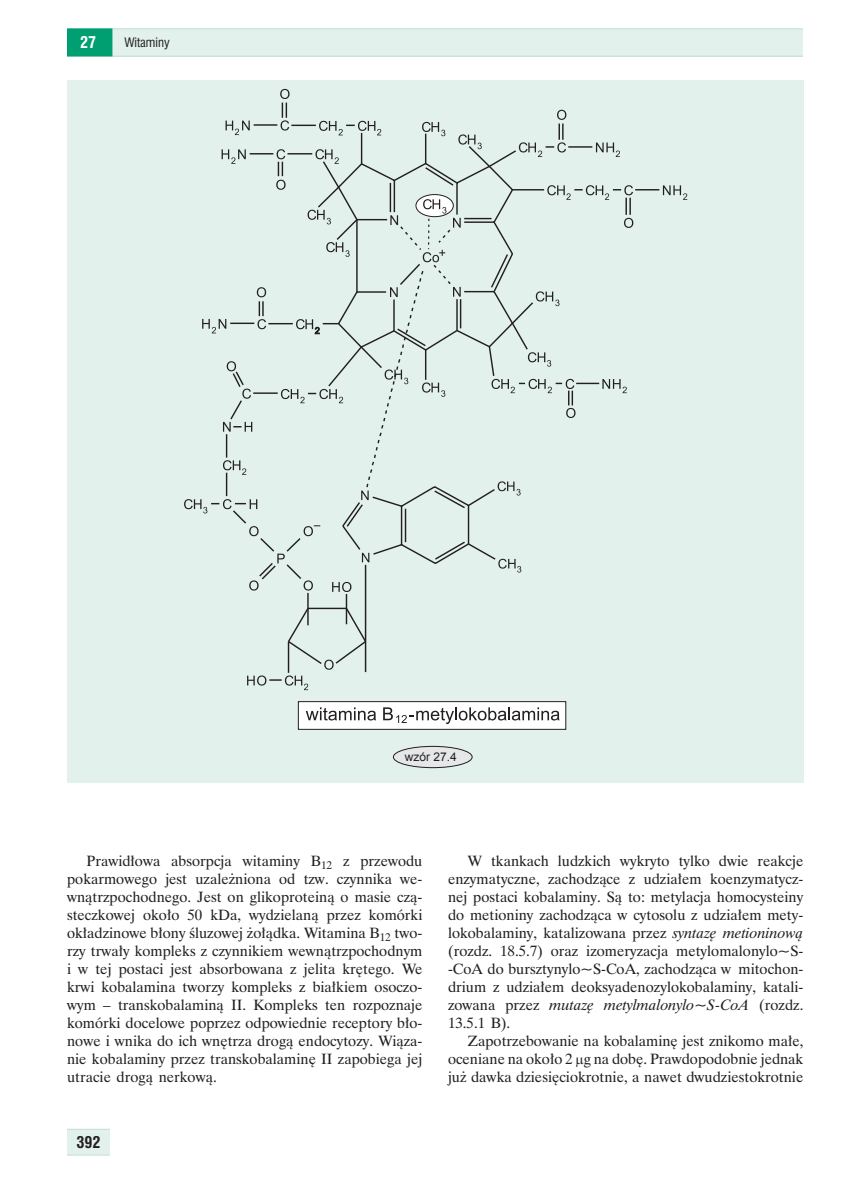
<style>
.page{position:relative;width:862px;height:1181px;background:#fff}
.page>*{position:absolute;margin:0;border:0;box-sizing:border-box;transform-origin:0 0}
.t1{font:700 15px "Swis 721 Cn PL";color:#231f20}
.t2{font:700 15px "Swis 721 Cn PL";color:#fff}
.t3{font:14.25px/18px "Dutch 801 Rm PL";color:#231f20;text-align:justify}
.t4{font:12px "Swis 721 Cn PL";color:#231f20}
.t5{font:12px "Arial";color:#231f20}
.s1{font-style:italic}
</style>
<div class="page">
<svg style="left:67px;top:28px;width:736px;height:29px;background:#dfefea"></svg>
<div style="left:61px;top:29px;width:51px;height:27px;background:#009f72"></div>
<div style="left:60px;top:28px;width:52px;height:28px;border:2px solid #009f72"></div>
<div style="left:0;top:24px;width:67px;height:39px;background:#fff"></div>
<div style="left:63px;top:1128px;width:51px;height:26px;background:#e2f1ec"></div>
<div style="left:63px;top:1128px;width:51px;height:27px;border:1px solid #bedfd4"></div>
<div style="left:110px;top:1126px;width:29px;height:31px;background:#fff"></div>
<div style="left:37px;top:1126px;width:30px;height:33px;background:#fff"></div>
<div style="left:67px;top:80px;width:736px;height:702px;background:#e2f1ec"></div>
<div style="left:298px;top:701px;width:267px;height:28px;background:#fff"></div>
<div style="left:298px;top:701px;width:267px;height:28px;border:1px solid #231f20"></div>
<hr style="left:288px;top:641px;width:1px;height:31px;background:#231f20">
<svg style="left:247px;top:675px;width:61px;height:15px"></svg>
<hr style="left:364px;top:564px;width:2px;height:108px;background:#231f20">
<svg style="left:184px;top:89px;width:503px;height:580px"></svg>
<svg style="left:306px;top:707px;width:70px;height:13px"></svg>
<svg style="left:383px;top:707px;width:176px;height:17px"></svg>
<div style="left:393px;top:746px;width:79px;height:21px;background:#e6e7e9;border-radius:50%"></div>
<div style="left:393px;top:746px;width:79px;height:21px;border:1px solid #231f20;border-radius:50%"></div>
<p class="t2" style="left:80px;top:33px;width:18px">27</p>
<p class="t4" style="left:124px;top:35px;width:47px">Witaminy</p>
<p class="t5" style="left:404px;top:748px;width:54px">wzór 27.4</p>
<p class="t3" style="left:67px;top:851px;width:357px;text-indent:20px">Prawidłowa absorpcja witaminy B<sub>12</sub> z przewodu pokarmowego jest uzależniona od tzw. czynnika we&shy;wnątrzpochodnego. Jest on glikoproteiną o masie czą&shy;steczkowej około 50 kDa, wydzielaną przez komórki okładzinowe błony śluzowej żołądka. Witamina B<sub>12</sub> two&shy;rzy trwały kompleks z czynnikiem wewnątrzpochodnym i w tej postaci jest absorbowana z jelita krętego. We krwi kobalamina tworzy kompleks z białkiem osoczo&shy;wym – transkobalaminą II. Kompleks ten rozpoznaje komórki docelowe poprzez odpowiednie receptory bło&shy;nowe i wnika do ich wnętrza drogą endocytozy. Wiąza&shy;nie kobalaminy przez transkobalaminę II zapobiega jej utracie drogą nerkową.</p>
<p class="t3" style="left:448px;top:851px;width:357px;text-indent:20px">W tkankach ludzkich wykryto tylko dwie reakcje enzymatyczne, zachodzące z udziałem koenzymatycz&shy;nej postaci kobalaminy. Są to: metylacja homocysteiny do metioniny zachodząca w cytosolu z udziałem mety&shy;lokobalaminy, katalizowana przez <span class="s1">syntazę metioninową </span>(rozdz. 18.5.7) oraz izomeryzacja metylomalonylo~S--CoA do bursztynylo~S-CoA, zachodząca w mitochon&shy;drium z udziałem deoksyadenozylokobalaminy, katali&shy;zowana przez <span class="s1">mutazę metylmalonylo~S-CoA</span> (rozdz.<br>13.5.1 B).</p>
<p class="t3" style="left:448px;top:1031px;width:357px;text-indent:20px">Zapotrzebowanie na kobalaminę jest znikomo małe, oceniane na około 2 g na dobę. Prawdopodobnie jednak już dawka dziesięciokrotnie, a nawet dwudziestokrotnie</p>
<p class="t1" style="left:76px;top:1132px;width:26px">392</p>
</div>
